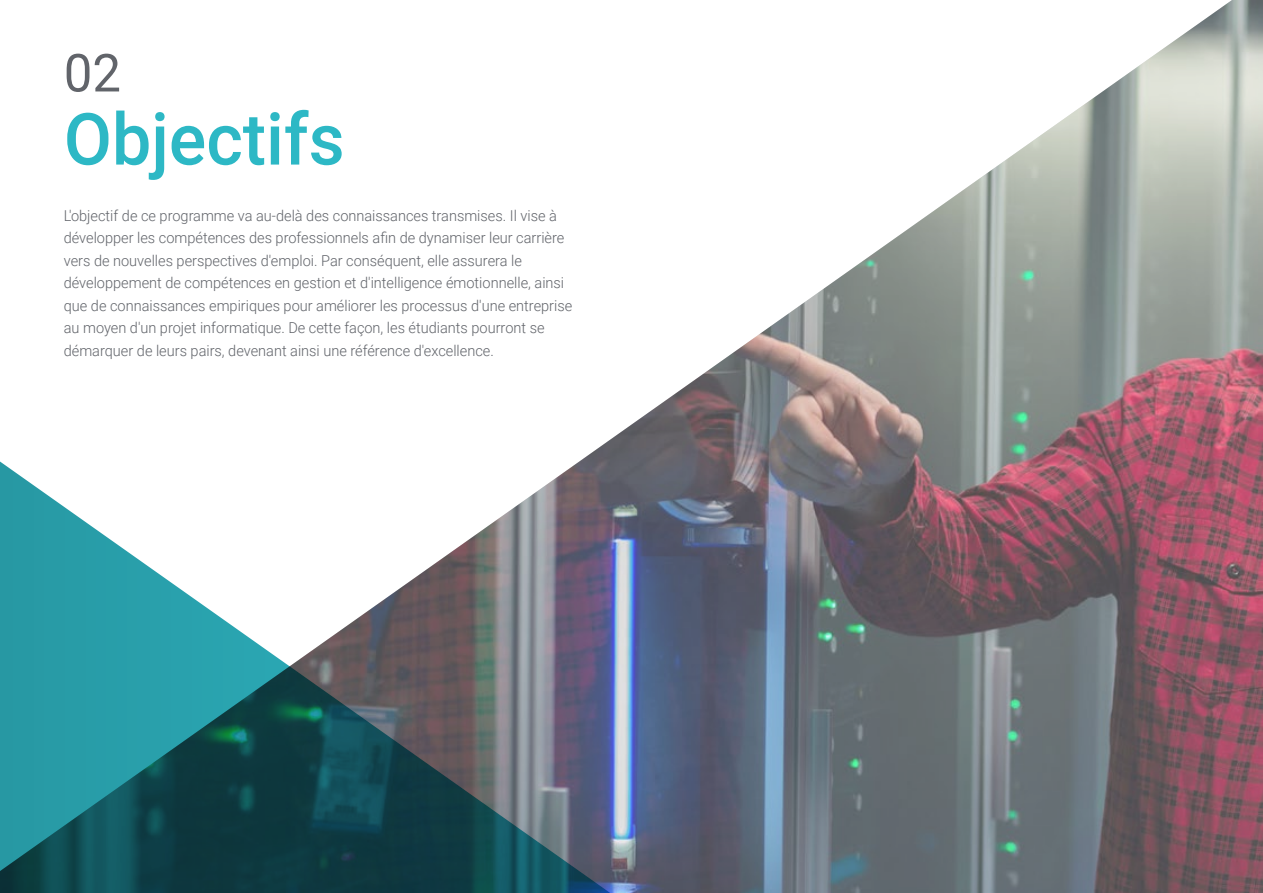
<style>
.page{position:relative;width:1263px;height:893px;background:#fff}
.page>*{position:absolute;margin:0;border:0;box-sizing:border-box;transform-origin:0 0}
.t1{font:500 72px "Roboto";color:#2db8c5}
.t2{font:52.5px "Roboto";color:#61646a}
.t3{font:300 15px/22.5px "Roboto";color:#61646a}
</style>
<div class="page">
<img style="left:601px;top:0;width:662px;height:893px">
<svg style="left:0;top:446px;width:640px;height:447px"></svg>
<h2 class="t2" style="left:64px;top:36px;width:59px">02</h2>
<h1 class="t1" style="left:64px;top:89px;width:282px">Objectifs</h1>
<p class="t3" style="left:64px;top:204px;width:510px">L'objectif de ce programme va au-delà des connaissances transmises. Il vise à développer les compétences des professionnels afin de dynamiser leur carrière vers de nouvelles perspectives d'emploi. Par conséquent, elle assurera le développement de compétences en gestion et d'intelligence émotionnelle, ainsi que de connaissances empiriques pour améliorer les processus d'une entreprise au moyen d'un projet informatique. De cette façon, les étudiants pourront se démarquer de leurs pairs, devenant ainsi une référence d'excellence.</p>
</div>
